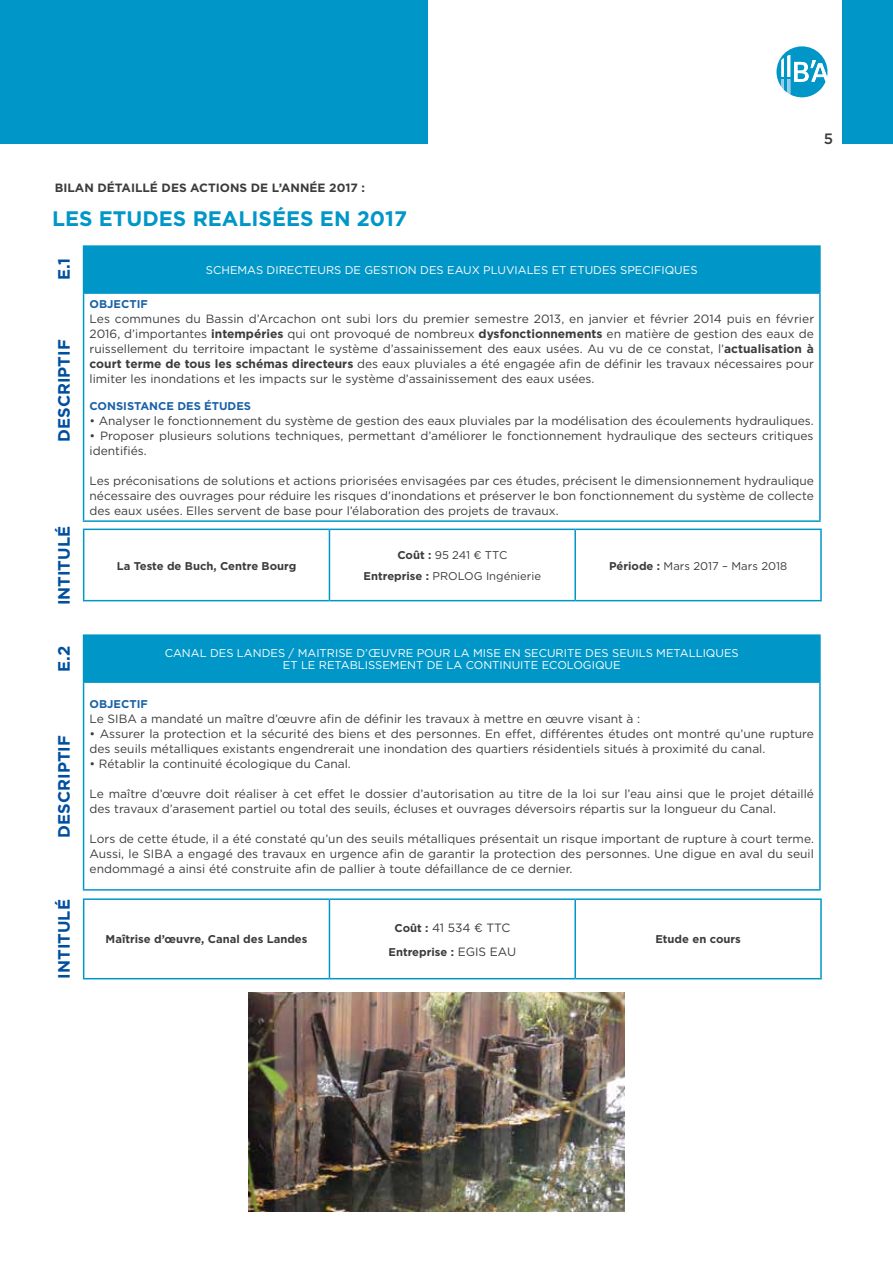
<style>
.page{position:relative;width:893px;height:1263px;background:#fff}
.page>*{position:absolute;margin:0;border:0;box-sizing:border-box;transform-origin:0 0}
.t1{font:700 21px "Gotham";color:#0097c8}
.t2{font:700 16.5px "Gotham";color:#004f9f}
.t3{font:500 15px "Gotham";color:#3c3c3b}
.t4{font:12px/15px "Gotham";color:#3c3c3b;text-align:justify}
.t5{font:700 12px "Gotham";color:#3c3c3b}
.t6{font:11.25px/12px "Gotham";color:#fff;text-align:center}
.t7{font:700 11.25px "Gotham";color:#3c3c3b}
.t8{font:11.25px/20.5px "Gotham";color:#3c3c3b;text-align:center}
.t9{font:700 11.25px "Gotham";color:#1a61a8}
.s1{font-weight:700}
.s2{font-weight:700;font-size:11.25px}
.s3{font-weight:400;font-size:12px}
</style>
<div class="page">
<div style="left:0;top:0;width:427px;height:144px;background:#0097c8"></div>
<hr style="left:83px;top:530px;width:1px;height:70px;background:#0097c8">
<hr style="left:83px;top:529px;width:246px;height:1px;background:#0097c8">
<hr style="left:329px;top:529px;width:246px;height:1px;background:#0097c8">
<hr style="left:575px;top:529px;width:247px;height:1px;background:#0097c8">
<hr style="left:329px;top:530px;width:1px;height:70px;background:#0097c8">
<hr style="left:574px;top:530px;width:2px;height:70px;background:#0097c8">
<hr style="left:820px;top:530px;width:2px;height:70px;background:#0097c8">
<hr style="left:83px;top:600px;width:246px;height:1px;background:#0097c8">
<hr style="left:329px;top:600px;width:246px;height:1px;background:#0097c8">
<hr style="left:575px;top:600px;width:247px;height:1px;background:#0097c8">
<hr style="left:83px;top:900px;width:1px;height:78px;background:#0097c8">
<hr style="left:83px;top:898px;width:246px;height:2px;background:#0097c8">
<hr style="left:329px;top:898px;width:246px;height:2px;background:#0097c8">
<hr style="left:575px;top:898px;width:247px;height:2px;background:#0097c8">
<hr style="left:329px;top:900px;width:1px;height:78px;background:#0097c8">
<hr style="left:574px;top:900px;width:2px;height:78px;background:#0097c8">
<hr style="left:820px;top:900px;width:2px;height:78px;background:#0097c8">
<hr style="left:83px;top:978px;width:246px;height:1px;background:#0097c8">
<hr style="left:329px;top:978px;width:246px;height:1px;background:#0097c8">
<hr style="left:575px;top:978px;width:247px;height:1px;background:#0097c8">
<div style="left:84px;top:246px;width:736px;height:47px;background:#0097c8"></div>
<hr style="left:83px;top:247px;width:1px;height:45px;background:#0097c8">
<hr style="left:83px;top:245px;width:738px;height:2px;background:#0097c8">
<hr style="left:819px;top:247px;width:2px;height:45px;background:#0097c8">
<hr style="left:83px;top:294px;width:1px;height:226px;background:#0097c8">
<hr style="left:83px;top:292px;width:738px;height:2px;background:#0097c8">
<hr style="left:819px;top:294px;width:2px;height:226px;background:#0097c8">
<hr style="left:83px;top:520px;width:738px;height:2px;background:#0097c8">
<div style="left:84px;top:635px;width:736px;height:47px;background:#0097c8"></div>
<hr style="left:83px;top:636px;width:1px;height:45px;background:#0097c8">
<hr style="left:83px;top:634px;width:738px;height:2px;background:#0097c8">
<hr style="left:819px;top:636px;width:2px;height:45px;background:#0097c8">
<hr style="left:83px;top:683px;width:1px;height:206px;background:#0097c8">
<hr style="left:83px;top:681px;width:738px;height:2px;background:#0097c8">
<hr style="left:819px;top:683px;width:2px;height:206px;background:#0097c8">
<hr style="left:83px;top:889px;width:738px;height:2px;background:#0097c8">
<img style="left:249px;top:993px;width:375px;height:219px">
<div style="left:842px;top:0;width:51px;height:144px;background:#0097c8"></div>
<svg style="left:776px;top:46px;width:51px;height:51px"></svg>
<p class="t3" style="left:824px;top:128px;width:11px">5</p>
<p class="t5" style="left:55px;top:180px;width:312px">BILAN DÉTAILLÉ DES ACTIONS DE L’ANNÉE 2017 :</p>
<h1 class="t1" style="left:52px;top:205px;width:356px">LES ETUDES REALISÉES EN 2017</h1>
<h2 class="t2" style="left:53px;top:280px;width:23px;rotate:-90deg">E.1</h2>
<h2 class="t2" style="left:53px;top:442px;width:104px;rotate:-90deg">DESCRIPTIF</h2>
<h2 class="t2" style="left:53px;top:605px;width:81px;rotate:-90deg">INTITULÉ</h2>
<p class="t6" style="left:206px;top:264px;width:493px">SCHEMAS DIRECTEURS DE GESTION DES EAUX PLUVIALES ET ETUDES SPECIFIQUES</p>
<p class="t9" style="left:90px;top:297px;width:60px">OBJECTIF</p>
<p class="t4" style="left:90px;top:311px;width:726px">Les communes du Bassin d’Arcachon ont subi lors du premier semestre 2013, en janvier et février 2014 puis en février 2016, d’importantes <span class="s1">intempéries</span> qui ont provoqué de nombreux <span class="s1">dysfonctionnements</span> en matière de gestion des eaux de ruissellement du territoire impactant le système d’assainissement des eaux usées. Au vu de ce constat, l’<span class="s1">actualisation à court terme de tous les schémas directeurs</span> des eaux pluviales a été engagée afin de définir les travaux nécessaires pour limiter les inondations et les impacts sur le système d’assainissement des eaux usées.</p>
<p class="t9" style="left:90px;top:399px;width:163px">CONSISTANCE DES ÉTUDES</p>
<p class="t4" style="left:90px;top:413px;width:726px">• Analyser le fonctionnement du système de gestion des eaux pluviales par la modélisation des écoulements hydrauliques.</p>
<p class="t4" style="left:90px;top:428px;width:725px">• Proposer plusieurs solutions techniques, permettant d’améliorer le fonctionnement hydraulique des secteurs critiques identifiés.</p>
<p class="t4" style="left:90px;top:473px;width:726px">Les préconisations de solutions et actions priorisées envisagées par ces études, précisent le dimensionnement hydraulique nécessaire des ouvrages pour réduire les risques d’inondations et préserver le bon fonctionnement du système de collecte des eaux usées. Elles servent de base pour l’élaboration des projets de travaux.</p>
<p class="t7" style="left:117px;top:558px;width:181px">La Teste de Buch, Centre Bourg</p>
<p class="t8" style="left:364px;top:545px;width:179px"><span class="s1">Coût :</span> 95 241 € TTC<br><span class="s1">Entreprise :</span> PROLOG Ingénierie</p>
<p class="t8" style="left:609px;top:555px;width:180px"><span class="s1">Période :</span> Mars 2017 – Mars 2018</p>
<h2 class="t2" style="left:53px;top:672px;width:28px;rotate:-90deg">E.2</h2>
<h2 class="t2" style="left:53px;top:837px;width:104px;rotate:-90deg">DESCRIPTIF</h2>
<h2 class="t2" style="left:53px;top:978px;width:81px;rotate:-90deg">INTITULÉ</h2>
<p class="t6" style="left:165px;top:647px;width:575px">CANAL DES LANDES / MAITRISE D’ŒUVRE POUR LA MISE EN SECURITE DES SEUILS METALLIQUES<br>ET LE RETABLISSEMENT DE LA CONTINUITE ECOLOGIQUE</p>
<p class="t9" style="left:90px;top:696px;width:60px">OBJECTIF</p>
<p class="t4" style="left:90px;top:711px;width:552px">Le SIBA a mandaté un maître d’œuvre afin de définir les travaux à mettre en œuvre visant à :</p>
<p class="t4" style="left:90px;top:726px;width:726px">• Assurer la protection et la sécurité des biens et des personnes. En effet, différentes études ont montré qu’une rupture des seuils métalliques existants engendrerait une inondation des quartiers résidentiels situés à proximité du canal.</p>
<p class="t4" style="left:90px;top:756px;width:263px">• Rétablir la continuité écologique du Canal.</p>
<p class="t4" style="left:90px;top:786px;width:726px">Le maître d’œuvre doit réaliser à cet effet le dossier d’autorisation au titre de la loi sur l’eau ainsi que le projet détaillé des travaux d’arasement partiel ou total des seuils, écluses et ouvrages déversoirs répartis sur la longueur du Canal.</p>
<p class="t4" style="left:90px;top:831px;width:726px">Lors de cette étude, il a été constaté qu’un des seuils métalliques présentait un risque important de rupture à court terme.<br>Aussi, le SIBA a engagé des travaux en urgence afin de garantir la protection des personnes. Une digue en aval du seuil endommagé a ainsi été construite afin de pallier à toute défaillance de ce dernier.</p>
<p class="t7" style="left:106px;top:932px;width:203px">Maîtrise d’œuvre, Canal des Landes</p>
<p class="t4" style="left:394px;top:920px;width:117px"><span class="s2">Coût :</span> 41 534 € TTC</p>
<p class="t7" style="left:388px;top:944px;width:129px">Entreprise : <span class="s3">EGIS EAU</span></p>
<p class="t7" style="left:655px;top:932px;width:87px">Etude en cours</p>
</div>
